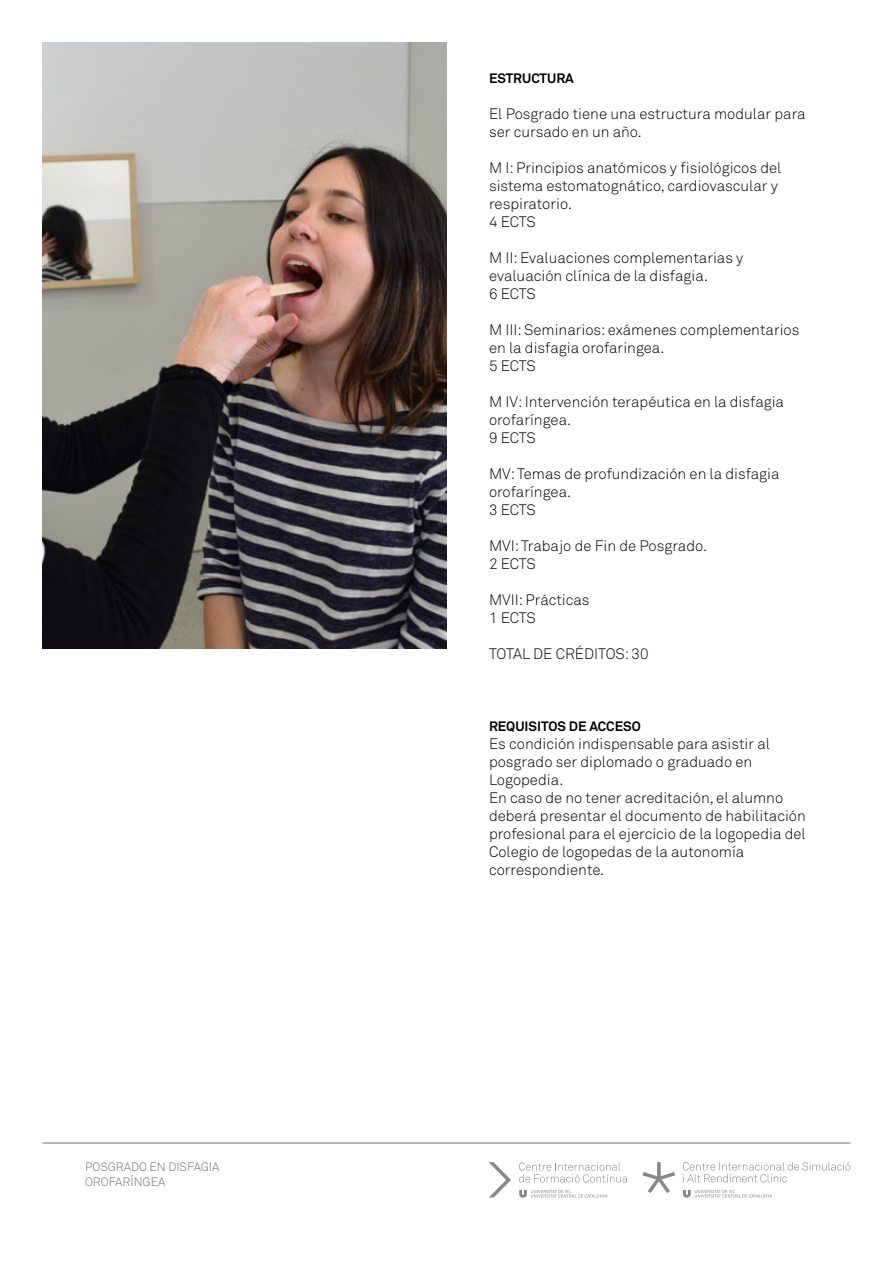
<style>
.page{position:relative;width:893px;height:1276px;background:#fff}
.page>*{position:absolute;margin:0;border:0;box-sizing:border-box;transform-origin:0 0}
.t1{font:300 15px/18px "Akkurat";color:#000}
.t2{font:700 13.5px "Akkurat";color:#000}
.t3{font:300 12px/15px "Akkurat";color:#706f6f}
</style>
<div class="page">
<hr style="left:43px;top:1142px;width:807px;height:1px;background:#706f6f">
<svg style="left:489px;top:1162px;width:22px;height:35px"></svg>
<svg style="left:519px;top:1190px;width:89px;height:7px"></svg>
<svg style="left:519px;top:1162px;width:108px;height:20px"></svg>
<svg style="left:642px;top:1162px;width:33px;height:31px"></svg>
<svg style="left:683px;top:1189px;width:89px;height:8px"></svg>
<svg style="left:683px;top:1162px;width:167px;height:20px"></svg>
<img style="left:43px;top:43px;width:403px;height:605px">
<p class="t3" style="left:85px;top:1159px;width:136px">POSGRADO EN DISFAGIA<br>OROFARÍNGEA</p>
<p class="t2" style="left:489px;top:70px;width:86px">ESTRUCTURA</p>
<p class="t1" style="left:489px;top:105px;width:318px">El Posgrado tiene una estructura modular para ser cursado en un año.</p>
<p class="t1" style="left:489px;top:159px;width:294px">M I: Principios anatómicos y fisiológicos del sistema estomatognático, cardiovascular y respiratorio.<br>4 ECTS</p>
<p class="t1" style="left:489px;top:249px;width:256px">M II: Evaluaciones complementarias y evaluación clínica de la disfagia.<br>6 ECTS</p>
<p class="t1" style="left:489px;top:321px;width:312px">M III: Seminarios: exámenes complementarios en la disfagia orofaringea.<br>5 ECTS</p>
<p class="t1" style="left:489px;top:393px;width:297px">M IV: Intervención terapéutica en la disfagia orofaríngea.<br>9 ECTS</p>
<p class="t1" style="left:489px;top:465px;width:292px">MV: Temas de profundización en la disfagia orofaríngea.<br>3 ECTS</p>
<p class="t1" style="left:489px;top:537px;width:219px">MVI: Trabajo de Fin de Posgrado.<br>2 ECTS</p>
<p class="t1" style="left:489px;top:591px;width:102px">MVII: Prácticas<br>1 ECTS</p>
<p class="t1" style="left:489px;top:645px;width:161px">TOTAL DE CRÉDITOS: 30</p>
<p class="t2" style="left:489px;top:718px;width:153px">REQUISITOS DE ACCESO</p>
<p class="t1" style="left:489px;top:735px;width:318px">Es condición indispensable para asistir al posgrado ser diplomado o graduado en Logopedia.<br>En caso de no tener acreditación, el alumno deberá presentar el documento de habilitación profesional para el ejercicio de la logopedia del Colegio de logopedas de la autonomía correspondiente.</p>
</div>
